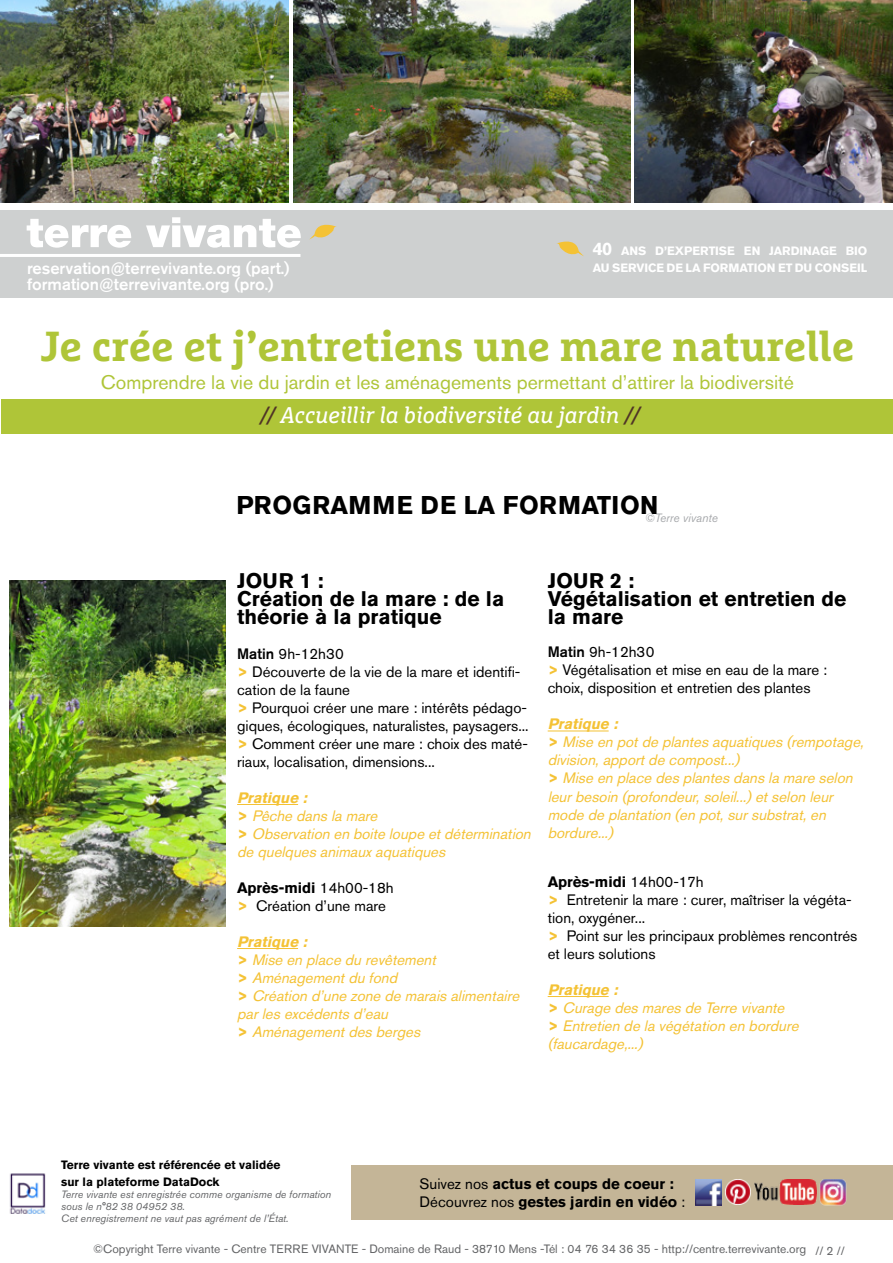
<style>
.page{position:relative;width:893px;height:1263px;background:#fff}
.page>*{position:absolute;margin:0;border:0;box-sizing:border-box;transform-origin:0 0}
.t1{font:700 42px "Marselis Slab Pro";color:#afc538}
.t2{font:700 25.5px "Akzidenz Grotesk Pro";letter-spacing:.01em;color:#000}
.t3{font:italic 22.65px "Marselis Slab Pro";color:#fff}
.t4{font:700 21px/18px "Akzidenz Grotesk Pro";color:#000}
.t5{font:19.5px "Akzidenz Grotesk Pro";color:#afc538}
.t6{font:500 16.5px "Akzidenz Grotesk Pro";color:#fff}
.t7{font:italic 15px/18px "Akzidenz Grotesk Pro";color:#f4c235}
.t8{font:15px/18px "Akzidenz Grotesk Pro";color:#000}
.t9{font:700 15px/18px "Akzidenz Grotesk Pro";color:#000}
.t10{font:12px "Akzidenz Grotesk Pro";color:#636466}
.t11{font:700 12px/17.1px "Akzidenz Grotesk Pro";color:#fff}
.t12{font:700 12px/16.5px "Akzidenz Grotesk Pro";color:#000}
.t13{font:italic 12px "Akzidenz Grotesk Pro";color:#a7a9ac}
.t14{font:italic 10.5px/12px "Akzidenz Grotesk Pro";color:#636466}
.s1{font-size:18px}
.s2{color:#4f3426}
.s3{font-weight:500}
.s4{font-weight:700;color:#f4c235}
.s5{font-weight:700}
.s6{font-weight:700;font-style:normal}
.s7{font-weight:400}
</style>
<div class="page">
<img style="left:0;top:0;width:289px;height:202px">
<img style="left:647px;top:202px;width:246px;height:1px">
<hr style="left:237px;top:804px;width:61px;height:1px;background:#f4c235">
<hr style="left:237px;top:948px;width:61px;height:1px;background:#f4c235">
<hr style="left:548px;top:731px;width:61px;height:1px;background:#f4c235">
<hr style="left:548px;top:996px;width:61px;height:1px;background:#f4c235">
<div style="left:0;top:210px;width:893px;height:88px;background:#ced0d0"></div>
<svg style="left:557px;top:241px;width:27px;height:15px"></svg>
<svg style="left:309px;top:224px;width:28px;height:16px"></svg>
<svg style="left:27px;top:217px;width:274px;height:31px"></svg>
<hr style="left:0;top:254px;width:300px;height:3px;background:#fff">
<img style="left:9px;top:1173px;width:37px;height:40px">
<div style="left:2px;top:399px;width:891px;height:35px;background:#afc538"></div>
<img style="left:293px;top:0;width:338px;height:202px">
<img style="left:634px;top:0;width:259px;height:202px">
<img style="left:9px;top:580px;width:216px;height:347px">
<div style="left:351px;top:1165px;width:542px;height:54px;background:#c4b597"></div>
<img style="left:696px;top:1180px;width:25px;height:25px">
<img style="left:725px;top:1179px;width:26px;height:26px">
<img style="left:755px;top:1179px;width:61px;height:26px">
<img style="left:820px;top:1179px;width:26px;height:26px">
<p class="t6" style="left:27px;top:257px;width:264px">reservation@terrevivante.org (part.)</p>
<p class="t6" style="left:27px;top:273px;width:248px">formation@terrevivante.org (pro.)</p>
<p class="t11" style="left:593px;top:242px;width:276px"><span class="s1">40</span> ans d’expertise en jardinag e bio au service de la forma</p>
<p class="t11" style="left:747px;top:259px;width:77px">tion ET DU CONSEIL</p>
<h1 class="t1" style="left:40px;top:320px;width:816px">Je crée et j’entretiens une mare naturelle</h1>
<h3 class="t3" style="left:260px;top:402px;width:381px"><span class="s2">//</span> Accueillir la biodiversité au jardin <span class="s2">//</span></h3>
<h3 class="t5" style="left:101px;top:370px;width:694px">Comprendre la vie du jardin et les aménagements permettant d’attirer la biodiversité</h3>
<h2 class="t2" style="left:236px;top:489px;width:78px">programm</h2>
<h2 class="t2" style="left:397px;top:489px;width:42px">e DE</h2>
<h2 class="t2" style="left:464px;top:489px;width:150px">LA FO RMATION</h2>
<p class="t13" style="left:645px;top:510px;width:74px">©Terre vivante</p>
<h3 class="t4" style="left:237px;top:572px;width:15px">JOU</h3>
<h3 class="t4" style="left:237px;top:572px;width:269px;text-indent:42px">R 1 :<br>Création de la mare : de la théorie à la pratique</h3>
<p class="t8" style="left:237px;top:645px;width:293px"><span class="s3">Matin</span> 9h-12h30<br><span class="s4">&gt;</span> Découverte de la vie de la mare et identifi&shy;cation de la faune<br><span class="s4">&gt;</span> Pourquoi créer une mare : intérêts pédago&shy;giques, écologiques, naturalistes, paysagers... <span class="s4">&gt;</span> Comment créer une mare : choix des maté&shy;riaux, localisation, dimensions...</p>
<p class="t7" style="left:237px;top:789px;width:299px"><span class="s5">Pratique :<br></span><span class="s6">&gt;</span> Pêche danslamare<br><span class="s6">&gt;</span> Observation en boite loupe etdétermination de quelquesanimauxaquatiques</p>
<p class="t8" style="left:237px;top:879px;width:158px"><span class="s5">Après-midi</span> 14h00-18h <span class="s4">&gt;</span> Création d’une mare</p>
<p class="t7" style="left:237px;top:933px;width:288px"><span class="s5">Pratique :<br></span><span class="s6">&gt;</span> Mise en place du revêtement<br><span class="s6">&gt;</span> Aménagementdu fond<br><span class="s6">&gt;</span> Création d’une zone de maraisalimentaire parlesexcédentsd’eau<br><span class="s6">&gt;</span> Aménagementdesberges</p>
<h3 class="t4" style="left:548px;top:572px;width:15px">JOU</h3>
<h3 class="t4" style="left:548px;top:572px;width:300px;text-indent:42px">R 2 :<br>Végétalisation et entretien de la mare</h3>
<p class="t8" style="left:548px;top:643px;width:281px"><span class="s3">Matin</span> 9h-12h30<br><span class="s4">&gt;</span> Végétalisation et mise en eau de la mare : choix, disposition et entretien des plantes</p>
<p class="t7" style="left:548px;top:715px;width:322px"><span class="s5">Pratique :<br></span><span class="s6">&gt;</span> Mise en potde plantesaquatiques(rempotage, division,apportde compost...)<br><span class="s6">&gt;</span> Mise en place desplantesdanslamare selon leurbesoin (profondeur,soleil...)etselon leur mode de plantation (en pot,sursubstrat,en bordure...)</p>
<p class="t8" style="left:548px;top:873px;width:311px"><span class="s5">Après-midi</span> 14h00-17h<br><span class="s4">&gt;</span> Entretenir la mare : curer, maîtriser la végéta&shy;tion, oxygéner...<br><span class="s4">&gt;</span> Point sur les principaux problèmes rencontrés et leurs solutions</p>
<p class="t7" style="left:548px;top:981px;width:257px"><span class="s5">Pratique :<br></span><span class="s6">&gt;</span> Curage desmaresde Terre vivante <span class="s6">&gt;</span> Entretien de lavégétation en bordure (faucardage,...)</p>
<p class="t12" style="left:61px;top:1156px;width:221px">Terre vivante est référencée et validée sur la plateforme DataDock</p>
<p class="t14" style="left:61px;top:1188px;width:272px">Terre vivante est enregistrée comme organisme de formation sous le n°82 38 04952 38.<br>Cet enregistrement ne vaut pas agrément de l’État.</p>
<p class="t9" style="left:420px;top:1174px;width:267px"><span class="s7">Suivez nos</span> actus et coups de coeur :<br><span class="s7">Découvrez nos</span> gestes jardin en vidéo <span class="s7">:</span></p>
<p class="t10" style="left:93px;top:1241px;width:753px">©Copyright Terre vivante - Centre TERRE VIVANTE - Domaine de Raud - 38710 Mens -Tél : 04 76 34 36 35 - http://centre.terrevivante.org // 2 //</p>
</div>
